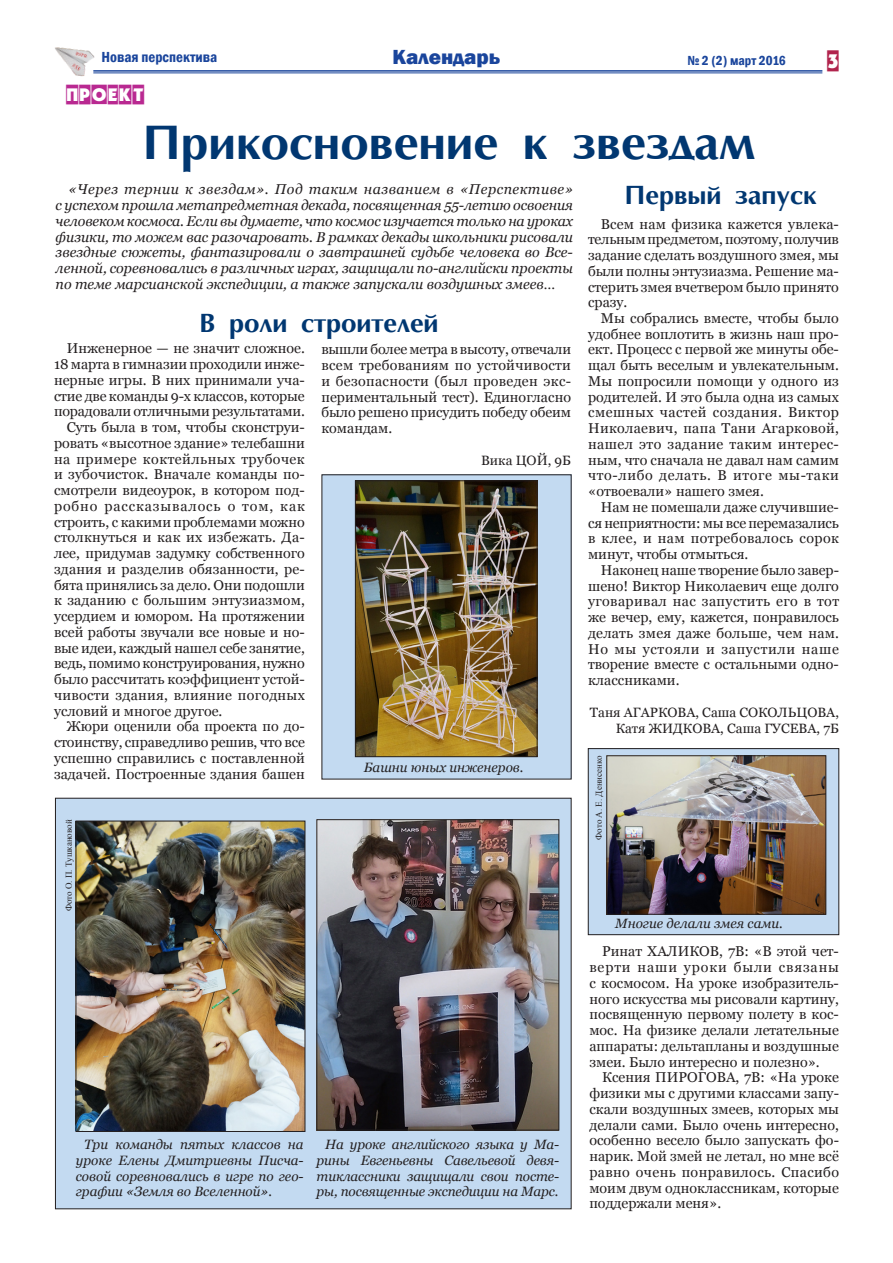
<style>
.page{position:relative;width:893px;height:1263px;background:#fff}
.page>*{position:absolute;margin:0;border:0;box-sizing:border-box;transform-origin:0 0}
.t1{font:700 49.5px "AG Opt Cyrillic";color:#013771}
.t2{font:700 27px "AG Opt Cyrillic";color:#013771}
.t3{font:800 21px "Franklin Gothic";color:#1a459c}
.t4{font:19.5px "a Plakat Titul Cm";color:#b1244d}
.t5{font:18px "a Plakat Titul Cm";color:#b92991}
.t6{font:600 condensed 15px "Franklin Gothic";color:#1a459c}
.t7{font:14.25px/15.8px "Georgia";color:#231f20;text-align:justify}
.t8{font:italic 14.25px/15.8px "Georgia";color:#231f20;text-align:justify}
.t9{font:14.25px "Georgia";letter-spacing:.02em;color:#231f20}
.t10{font:14.25px "Georgia";letter-spacing:.035em;color:#231f20}
.t11{font:14.25px "Georgia";letter-spacing:.06em;color:#231f20}
.t12{font:italic 13.5px/15.8px "Georgia";color:#231f20;text-align:justify}
.t13{font:13.5px/15.8px "Georgia";color:#231f20;text-align:right}
.t14{font:600 condensed 13.5px "Franklin Gothic";color:#1a459c}
.t15{font:9px "Times New Roman";color:#231f20}
</style>
<div class="page">
<hr style="left:93px;top:70px;width:729px;height:2px;background:#1a459c">
<hr style="left:93px;top:73px;width:729px;height:1px;background:#1a459c">
<img style="left:55px;top:47px;width:44px;height:30px">
<div style="left:322px;top:475px;width:249px;height:304px;background:#c3daf1"></div>
<div style="left:55px;top:798px;width:516px;height:411px;background:#c3daf1"></div>
<img style="left:357px;top:483px;width:178px;height:272px">
<div style="left:355px;top:481px;width:182px;height:276px;border:1px solid #231f20"></div>
<div style="left:588px;top:749px;width:251px;height:186px;background:#c3daf1"></div>
<div style="left:588px;top:748px;width:251px;height:187px;border:1px solid #231f20"></div>
<img style="left:609px;top:757px;width:215px;height:155px">
<div style="left:607px;top:755px;width:219px;height:159px;border:1px solid #231f20"></div>
<img style="left:78px;top:823px;width:225px;height:307px">
<div style="left:76px;top:821px;width:229px;height:311px;border:1px solid #231f20"></div>
<img style="left:319px;top:821px;width:238px;height:307px">
<div style="left:317px;top:819px;width:242px;height:311px;border:1px solid #231f20"></div>
<p class="t6" style="left:102px;top:47px;width:117px">Новая перспектива</p>
<h3 class="t3" style="left:393px;top:44px;width:109px">Календарь</h3>
<p class="t14" style="left:687px;top:51px;width:100px">№ 2 (2) март 2016</p>
<h3 class="t4" style="left:827px;top:51px;width:14px">3</h3>
<p class="t5" style="left:66px;top:84px;width:80px">проект</p>
<h1 class="t1" style="left:142px;top:115px;width:615px">Прикосновение к звездам</h1>
<p class="t8" style="left:56px;top:182px;width:519px;text-indent:13px">«Через тернии к звездам». Под таким названием в «Перспективе» с успехом прошла метапредметная декада, посвященная 55-летию освоения человеком космоса. Если вы думаете, что космос изучается только на уроках физики, то можем вас разочаровать. В рамках декады школьники рисовали звездные сюжеты, фантазировали о завтрашней судьбе человека во Все&shy;ленной, соревновались в различных играх, защищали по-английски проекты по теме марсианской экспедиции, а также запускали воздушных змеев…</p>
<h2 class="t2" style="left:624px;top:180px;width:194px">Первый запуск</h2>
<p class="t7" style="left:588px;top:216px;width:252px;text-indent:13px">Всем нам физика кажется увлека&shy;тельным предметом, поэтому, получив задание сделать воздушного змея, мы были полны энтузиазма. Решение ма&shy;стерить змея вчетвером было принято сразу.</p>
<p class="t7" style="left:588px;top:310px;width:252px;text-indent:13px">Мы собрались вместе, чтобы было удобнее воплотить в жизнь наш про&shy;ект. Процесс с первой же минуты обе&shy;щал быть веселым и увлекательным.<br>Мы попросили помощи у одного из родителей. И это была одна из самых смешных частей создания. Виктор Николаевич, папа Тани Агарковой, нашел это задание таким интерес&shy;ным, что сначала не давал нам самим что-либо делать. В итоге мы-таки «отвоевали» нашего змея.</p>
<p class="t7" style="left:588px;top:499px;width:252px;text-indent:13px">Нам не помешали даже случившие&shy;ся неприятности: мы все перемазались в клее, и нам потребовалось сорок минут, чтобы отмыться.</p>
<p class="t7" style="left:588px;top:562px;width:252px;text-indent:13px">Наконец наше творение было завер&shy;шено! Виктор Николаевич еще долго уговаривал нас запустить его в тот же вечер, ему, кажется, понравилось делать змея даже больше, чем нам.<br>Но мы устояли и запустили наше творение вместе с остальными одно&shy;классниками.</p>
<p class="t13" style="left:590px;top:704px;width:251px">Таня АГАРКОВА, Саша СОКОЛЬЦОВА,<br>Катя ЖИДКОВА, Саша ГУСЕВА, 7Б</p>
<h2 class="t2" style="left:199px;top:308px;width:241px">В роли строителей</h2>
<p class="t7" style="left:67px;top:341px;width:240px">Инженерное — не значит сложное.</p>
<p class="t7" style="left:54px;top:357px;width:252px">18 марта в гимназии проходили инже-</p>
<p class="t7" style="left:54px;top:372px;width:252px">нерные игры. В них принимали уча-</p>
<p class="t7" style="left:54px;top:388px;width:252px">стие две команды 9-х классов, которые</p>
<p class="t7" style="left:54px;top:404px;width:252px">порадовали отличными результатами.</p>
<p class="t7" style="left:67px;top:420px;width:240px">Суть была в том, чтобы сконструи-</p>
<p class="t7" style="left:54px;top:435px;width:252px">ровать «высотное здание» телебашни</p>
<p class="t10" style="left:54px;top:450px;width:252px">на примере коктейльных трубочек</p>
<p class="t7" style="left:54px;top:467px;width:252px">и зубочисток. Вначале команды по-</p>
<p class="t7" style="left:54px;top:483px;width:252px">смотрели видеоурок, в котором под-</p>
<p class="t11" style="left:54px;top:497px;width:252px">робно рассказывалось о том, как</p>
<p class="t7" style="left:54px;top:514px;width:252px">строить, с какими проблемами можно</p>
<p class="t7" style="left:54px;top:530px;width:252px">столкнуться и как их избежать. Да-</p>
<p class="t7" style="left:54px;top:546px;width:252px">лее, придумав задумку собственного</p>
<p class="t7" style="left:54px;top:561px;width:252px">здания и разделив обязанности, ре-</p>
<p class="t7" style="left:54px;top:577px;width:252px">бята принялись за дело. Они подошли</p>
<p class="t7" style="left:54px;top:593px;width:252px">к заданию с большим энтузиазмом,</p>
<p class="t7" style="left:54px;top:609px;width:252px">усердием и юмором. На протяжении</p>
<p class="t7" style="left:54px;top:624px;width:252px">всей работы звучали все новые и но-</p>
<p class="t7" style="left:54px;top:640px;width:252px">вые идеи, каждый нашел себе занятие,</p>
<p class="t7" style="left:54px;top:656px;width:252px">ведь, помимо конструирования, нужно</p>
<p class="t7" style="left:54px;top:672px;width:252px">было рассчитать коэффициент устой-</p>
<p class="t9" style="left:54px;top:686px;width:252px">чивости здания, влияние погодных</p>
<p class="t7" style="left:54px;top:703px;width:170px">условий и многое другое.</p>
<p class="t7" style="left:67px;top:719px;width:240px">Жюри оценили оба проекта по до-</p>
<p class="t7" style="left:54px;top:735px;width:252px">стоинству, справедливо решив, что все</p>
<p class="t7" style="left:54px;top:750px;width:252px">успешно справились с поставленной</p>
<p class="t7" style="left:54px;top:766px;width:252px">задачей. Построенные здания башен</p>
<p class="t7" style="left:321px;top:342px;width:251px">вышли более метра в высоту, отвечали всем требованиям по устойчивости и безопасности (был проведен экс&shy;периментальный тест). Единогласно было решено присудить победу обеим командам.</p>
<p class="t13" style="left:481px;top:452px;width:91px">Вика ЦОЙ, 9Б</p>
<p class="t15" style="left:593px;top:840px;width:86px;rotate:-90deg">Фото А. Е. Денисенко</p>
<p class="t12" style="left:364px;top:759px;width:161px">Башни юных инженеров.</p>
<p class="t15" style="left:63px;top:911px;width:93px;rotate:-90deg">Фото О. П. Тушкановой</p>
<p class="t12" style="left:76px;top:1137px;width:229px;text-indent:9px">Три команды пятых классов на уроке Елены Дмитриевны Писча&shy;совой соревновались в игре по гео&shy;графии «Земля во Вселенной».</p>
<p class="t12" style="left:317px;top:1137px;width:244px;text-indent:9px">На уроке английского языка у Ма&shy;рины Евгеньевны Савельевой девя&shy;тиклассники защищали свои посте&shy;ры, посвященные экспедиции на Марс.</p>
<p class="t12" style="left:615px;top:916px;width:169px">Многие делали змея сами.</p>
<p class="t7" style="left:589px;top:944px;width:251px;text-indent:13px">Ринат ХАЛИКОВ, 7В: «В этой чет&shy;верти наши уроки были связаны с космосом. На уроке изобразитель&shy;ного искусства мы рисовали картину, посвященную первому полету в кос&shy;мос. На физике делали летательные аппараты: дельтапланы и воздушные змеи. Было интересно и полезно».</p>
<p class="t7" style="left:589px;top:1070px;width:251px;text-indent:13px">Ксения ПИРОГОВА, 7В: «На уроке физики мы с другими классами запу&shy;скали воздушных змеев, которых мы делали сами. Было очень интересно, особенно весело было запускать фо&shy;нарик. Мой змей не летал, но мне всё равно очень понравилось. Спасибо моим двум одноклассникам, которые поддержали меня».</p>
</div>
